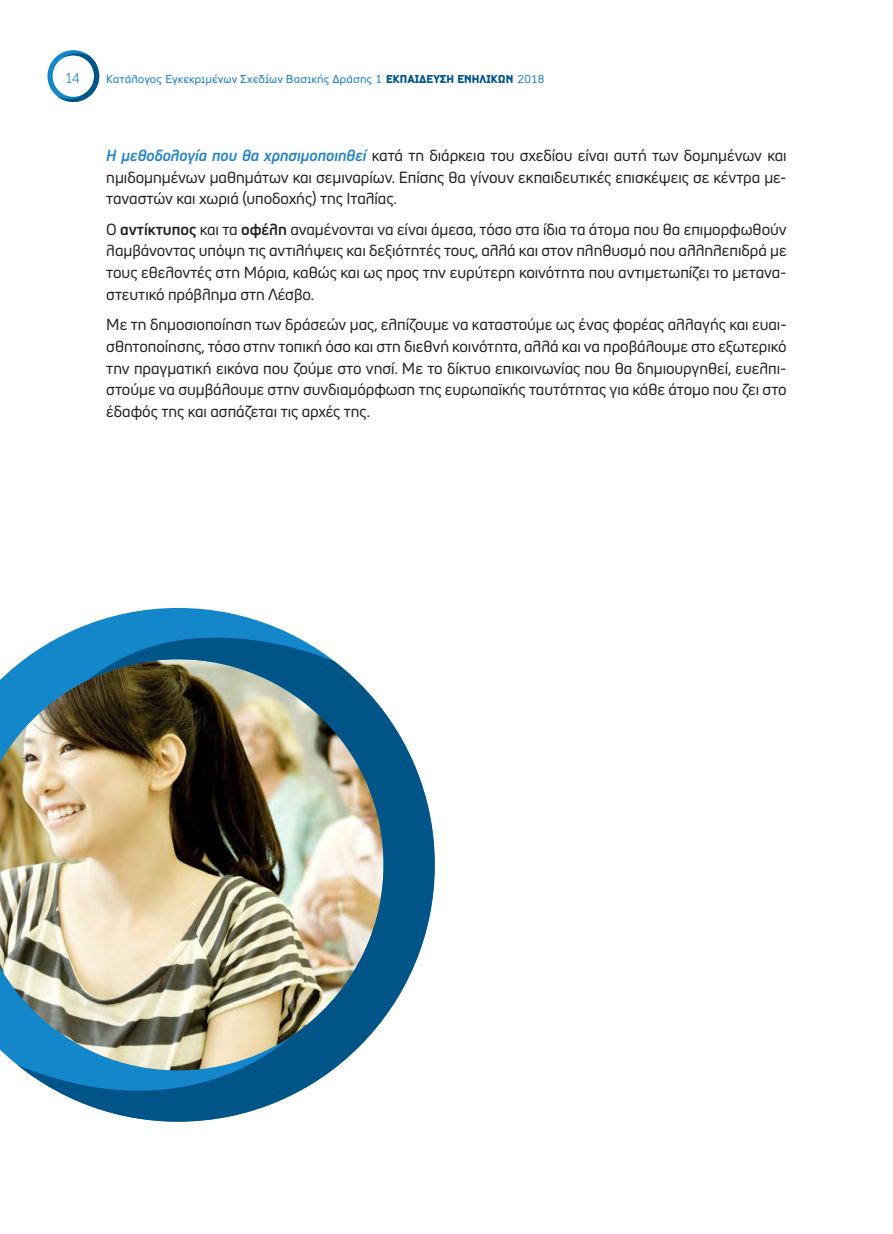
<style>
.page{position:relative;width:893px;height:1234px;background:#fff}
.page>*{position:absolute;margin:0;border:0;box-sizing:border-box;transform-origin:0 0}
.t1{font:15.75px/21.8px "Uni Neue";letter-spacing:-.005em;color:#231f20;text-align:justify}
.t2{font:300 15px "CF Armadillo Std";color:#2484c6}
.t3{font:500 12px "CF Armadillo Std";letter-spacing:.005em;color:#2484c6}
.s1{font-weight:700;color:#00568d}
.s2{font-weight:700;font-style:italic;color:#2484c6}
.s3{font-weight:700}
</style>
<div class="page">
<svg style="left:47px;top:50px;width:52px;height:52px"></svg>
<img style="left:0;top:664px;width:18px;height:402px">
<img style="left:18px;top:607px;width:417px;height:515px">
<p class="t2" style="left:65px;top:70px;width:17px">14</p>
<p class="t3" style="left:106px;top:72px;width:440px">Κατάλογος Εγκεκριμένων Σχεδίων Βασικής Δράσης 1 <span class="s1">ΕΚΠΑΊΔΕΥΣΗ ΕΝΗΛΊΚΩΝ</span> 2018</p>
<p class="t1" style="left:106px;top:144px;width:682px"><span class="s2">Η μεθοδολογία που θα χρησιμοποιηθεί</span> κατά τη διάρκεια του σχεδίου είναι αυτή των δομημένων και ημιδομημένων μαθημάτων και σεμιναρίων. Επίσης θα γίνουν εκπαιδευτικές επισκέψεις σε κέντρα με&shy;ταναστών και χωριά (υποδοχής) της Ιταλίας.</p>
<p class="t1" style="left:106px;top:218px;width:682px">Ο <span class="s3">αντίκτυπος</span> και τα <span class="s3">οφέλη</span> αναμένονται να είναι άμεσα, τόσο στα ίδια τα άτομα που θα επιμορφωθούν λαμβάνοντας υπόψη τις αντιλήψεις και δεξιότητές τους, αλλά και στον πληθυσμό που αλληλεπιδρά με τους εθελοντές στη Μόρια, καθώς και ως προς την ευρύτερη κοινότητα που αντιμετωπίζει το μετανα&shy;στευτικό πρόβλημα στη Λέσβο.</p>
<p class="t1" style="left:106px;top:313px;width:682px">Με τη δημοσιοποίηση των δράσεών μας, ελπίζουμε να καταστούμε ως ένας φορέας αλλαγής και ευαι&shy;σθητοποίησης, τόσο στην τοπική όσο και στη διεθνή κοινότητα, αλλά και να προβάλουμε στο εξωτερικό την πραγματική εικόνα που ζούμε στο νησί. Με το δίκτυο επικοινωνίας που θα δημιουργηθεί, ευελπι&shy;στούμε να συμβάλουμε στην συνδιαμόρφωση της ευρωπαϊκής ταυτότητας για κάθε άτομο που ζει στο έδαφός της και ασπάζεται τις αρχές της.</p>
</div>
